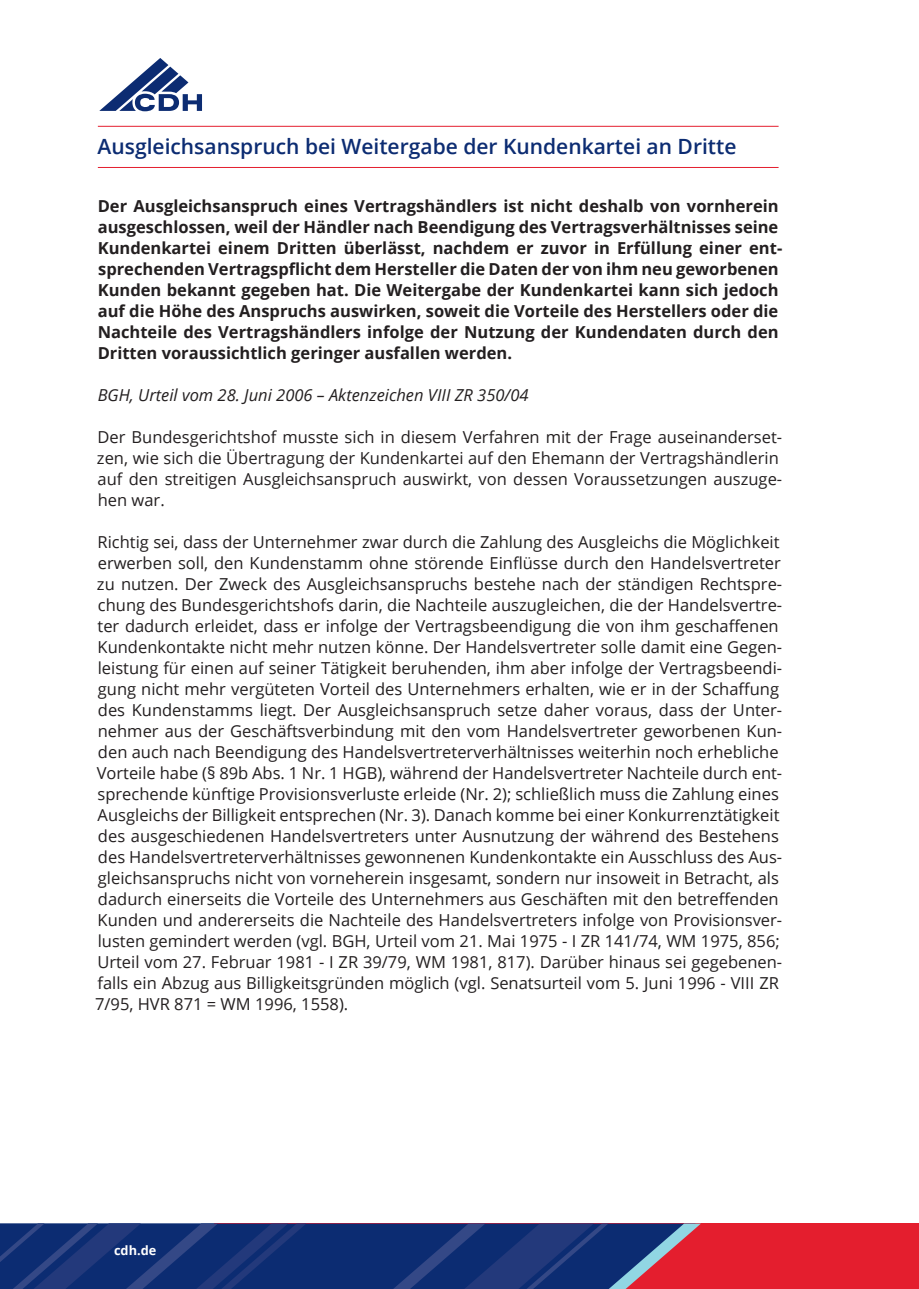
<style>
.page{position:relative;width:919px;height:1289px;background:#fff}
.page>*{position:absolute;margin:0;border:0;box-sizing:border-box;transform-origin:0 0}
.t1{font:600 21px "Open Sans";color:#0c2c72}
.t2{font:16.5px/21px "Open Sans";color:#231f20}
.t3{font:700 16.5px/21px "Open Sans";color:#231f20}
.t4{font:italic 16.5px "Open Sans";color:#231f20}
.t5{font:700 12.75px "Open Sans";color:#fff}
</style>
<div class="page">
<div style="left:215px;top:1223px;width:703px;height:65px;background:#e41e2e"></div>
<svg style="left:0;top:1223px;width:701px;height:65px;background:#223373"></svg>
<hr style="left:98px;top:126px;width:680px;height:1px;background:#e41e2e">
<hr style="left:98px;top:167px;width:680px;height:1px;background:#e41e2e">
<svg style="left:99px;top:58px;width:103px;height:53px"></svg>
<p class="t1" style="left:98px;top:132px;width:640px">Ausgleichsanspruch bei Weitergabe der Kundenkartei an Dritte</p>
<p class="t3" style="left:98px;top:195px;width:686px">Der Ausgleichsanspruch eines Vertragshändlers ist nicht deshalb von vornherein ausgeschlossen, weil der Händler nach Beendigung des Vertragsverhältnisses seine Kundenkartei einem Dritten überlässt, nachdem er zuvor in Erfüllung einer ent&shy;sprechenden Vertragspflicht dem Hersteller die Daten der von ihm neu geworbenen Kunden bekannt gegeben hat. Die Weitergabe der Kundenkartei kann sich jedoch auf die Höhe des Anspruchs auswirken, soweit die Vorteile des Herstellers oder die Nachteile des Vertragshändlers infolge der Nutzung der Kundendaten durch den Dritten voraussichtlich geringer ausfallen werden.</p>
<p class="t4" style="left:98px;top:384px;width:432px">BGH, Urteil vom 28. Juni 2006 – Aktenzeichen VIII ZR 350/04</p>
<p class="t2" style="left:97px;top:426px;width:686px">Der Bundesgerichtshof musste sich in diesem Verfahren mit der Frage auseinanderset&shy;zen, wie sich die Übertragung der Kundenkartei auf den Ehemann der Vertragshändlerin auf den streitigen Ausgleichsanspruch auswirkt, von dessen Voraussetzungen auszuge&shy;hen war.</p>
<p class="t2" style="left:95px;top:531px;width:688px">Richtig sei, dass der Unternehmer zwar durch die Zahlung des Ausgleichs die Möglichkeit erwerben soll, den Kundenstamm ohne störende Einflüsse durch den Handelsvertreter zu nutzen. Der Zweck des Ausgleichsanspruchs bestehe nach der ständigen Rechtspre&shy;chung des Bundesgerichtshofs darin, die Nachteile auszugleichen, die der Handelsvertre&shy;ter dadurch erleidet, dass er infolge der Vertragsbeendigung die von ihm geschaffenen Kundenkontakte nicht mehr nutzen könne. Der Handelsvertreter solle damit eine Gegen&shy;leistung für einen auf seiner Tätigkeit beruhenden, ihm aber infolge der Vertragsbeendi&shy;gung nicht mehr vergüteten Vorteil des Unternehmers erhalten, wie er in der Schaffung des Kundenstamms liegt. Der Ausgleichsanspruch setze daher voraus, dass der Unter&shy;nehmer aus der Geschäftsverbindung mit den vom Handelsvertreter geworbenen Kun&shy;den auch nach Beendigung des Handelsvertreterverhältnisses weiterhin noch erhebliche Vorteile habe (§ 89b Abs. 1 Nr. 1 HGB), während der Handelsvertreter Nachteile durch ent&shy;sprechende künftige Provisionsverluste erleide (Nr. 2); schließlich muss die Zahlung eines Ausgleichs der Billigkeit entsprechen (Nr. 3). Danach komme bei einer Konkurrenztätigkeit des ausgeschiedenen Handelsvertreters unter Ausnutzung der während des Bestehens des Handelsvertreterverhältnisses gewonnenen Kundenkontakte ein Ausschluss des Aus&shy;gleichsanspruchs nicht von vorneherein insgesamt, sondern nur insoweit in Betracht, als dadurch einerseits die Vorteile des Unternehmers aus Geschäften mit den betreffenden Kunden und andererseits die Nachteile des Handelsvertreters infolge von Provisionsver&shy;lusten gemindert werden (vgl. BGH, Urteil vom 21. Mai 1975 - I ZR 141/74, WM 1975, 856; Urteil vom 27. Februar 1981 - I ZR 39/79, WM 1981, 817). Darüber hinaus sei gegebenen&shy;falls ein Abzug aus Billigkeitsgründen möglich (vgl. Senatsurteil vom 5. Juni 1996 - VIII ZR 7/95, HVR 871 = WM 1996, 1558).</p>
<p class="t5" style="left:114px;top:1241px;width:44px">cdh.de</p>
</div>
